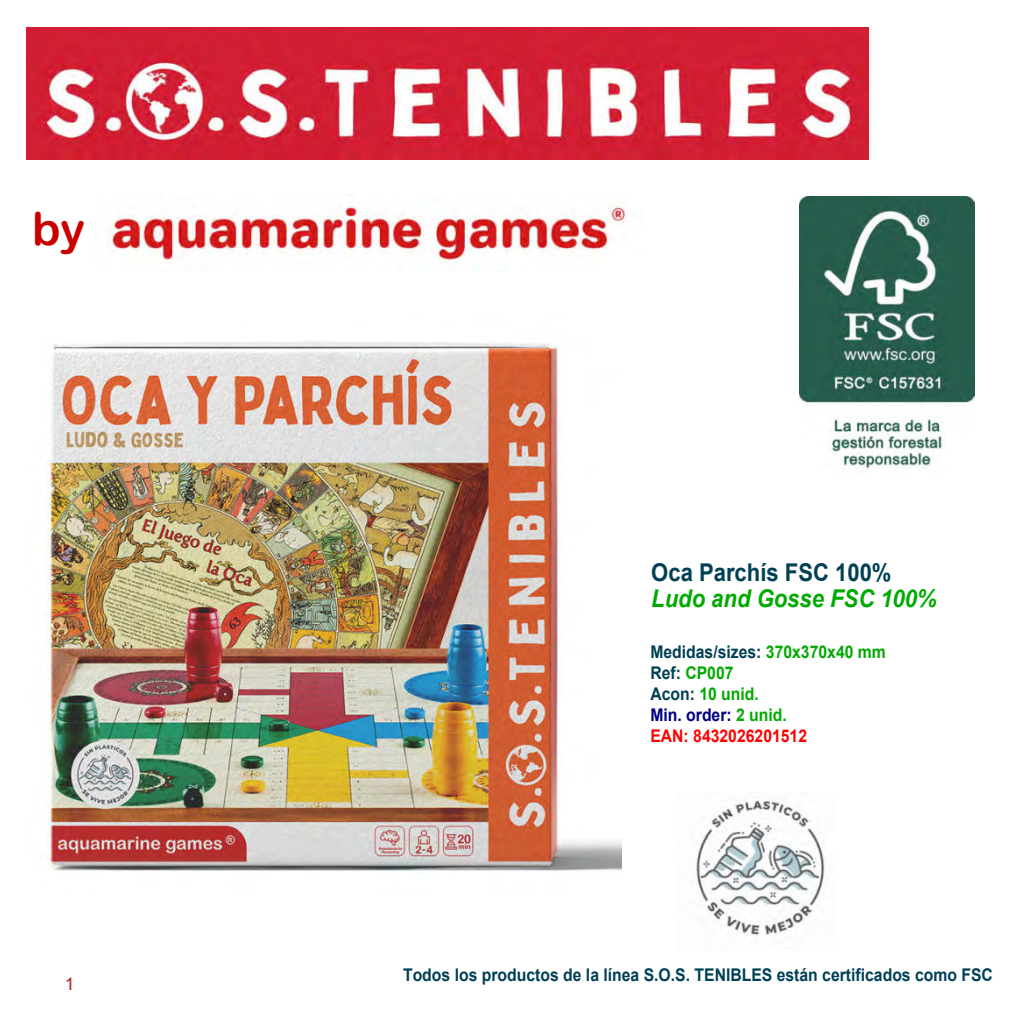
<style>
.page{position:relative;width:1017px;height:1017px;background:#fff}
.page>*{position:absolute;margin:0;border:0;box-sizing:border-box;transform-origin:0 0}
.t1{font:45.5px "Arial Rounded MT Bold";color:#ca0000}
.t2{font:italic 700 24.5px "Arial";color:#0a0;scale:.9 1}
.t3{font:700 24.5px "Arial";color:#004055;scale:.9 1}
.t4{font:700 17.5px/21px "Arial";color:#0a0;scale:.9 1}
.t5{font:700 17.5px "Arial";color:#004055;scale:.9 1}
.t6{font:17.5px "Arial";color:#c21418}
.s1{color:#004055}
.s2{color:#000080}
.s3{font-style:inherit}
.s4{color:#f00}
</style>
<div class="page">
<img style="left:26px;top:27px;width:842px;height:133px">
<img style="left:108px;top:195px;width:535px;height:70px">
<img style="left:799px;top:196px;width:175px;height:274px">
<img style="left:696px;top:799px;width:129px;height:137px">
<img style="left:46px;top:341px;width:576px;height:530px">
<h1 class="t1" style="left:32px;top:202px;width:55px">by</h1>
<p class="t6" style="left:65px;top:972px;width:11px">1</p>
<h2 class="t3" style="left:651px;top:555px;width:268px">Oca Parchís FSC 100%</h2>
<h2 class="t2" style="left:651px;top:582px;width:319px">Ludo and Gosse FSC 100%</h2>
<p class="t4" style="left:650px;top:641px;width:263px"><span class="s1">Medidas/sizes:</span> 370x370x40 mm<br><span class="s1">Ref</span><span class="s1">:</span> CP007<br><span class="s1">Acon:</span> 10 unid.<br><span class="s2">Min. order:</span> <span class="s3">2 unid.<br></span><span class="s4">EAN: 8432026201512</span></p>
<p class="t5" style="left:403px;top:963px;width:657px">Todos los productos de la línea S.O.S. TENIBLES están certificados como FSC</p>
</div>
